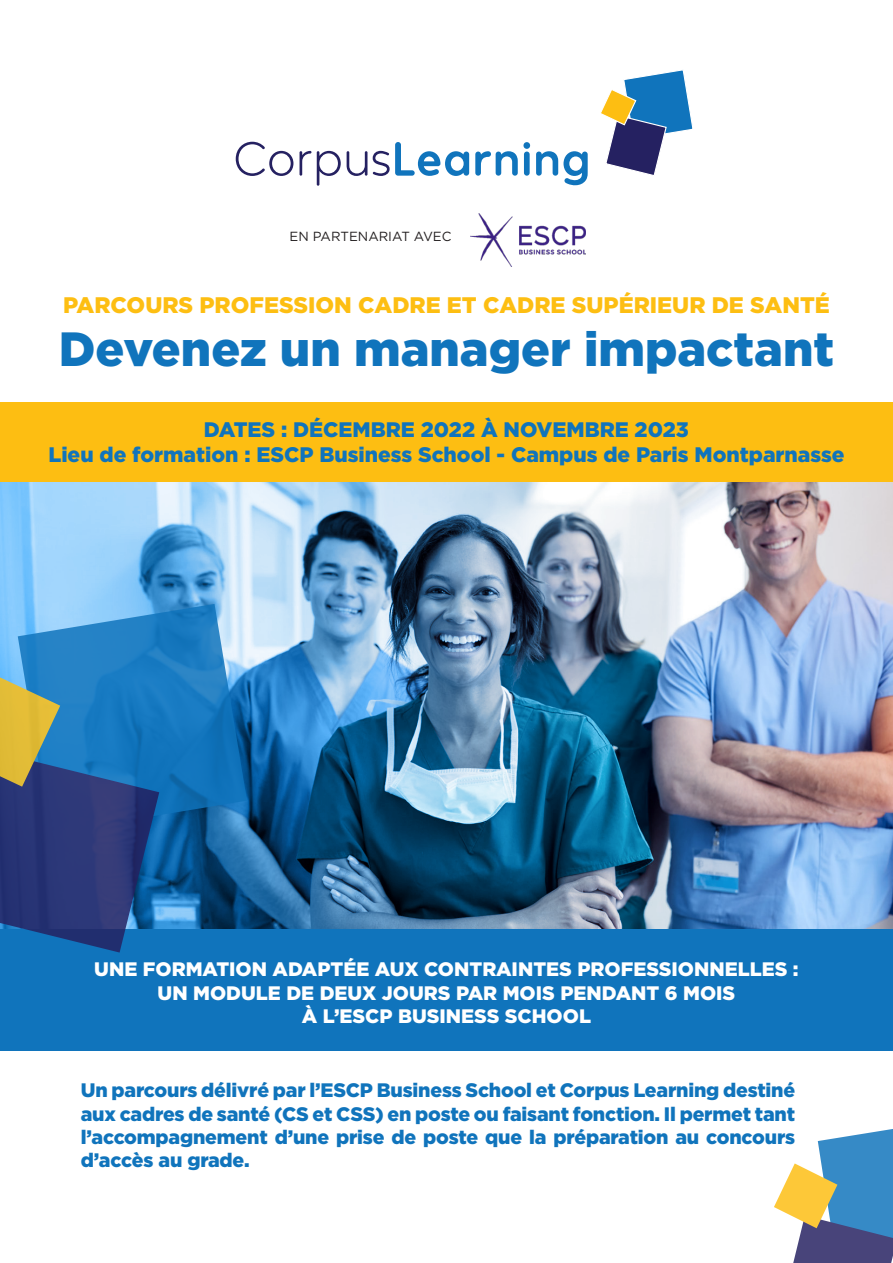
<style>
.page{position:relative;width:893px;height:1263px;background:#fff}
.page>*{position:absolute;margin:0;border:0;box-sizing:border-box;transform-origin:0 0}
.t1{font:900 48px "Gotham";color:#1074bc}
.t2{font:900 22.5px "Gotham";color:#fdbe12}
.t3{font:900 21px "Gotham";color:#1074bc}
.t4{font:900 19.5px/23.4px "Gotham";letter-spacing:-.01em;color:#1074bc;text-align:justify}
.t5{font:900 19.5px/23.4px "Gotham";color:#fff;text-align:center}
.t6{font:13.2px "Gotham";color:#231f20}
.t7{font:700 10.95px "Gotham";letter-spacing:-.02em;color:#1074bc}
</style>
<div class="page">
<div style="left:0;top:928px;width:893px;height:123px;background:#1074bc"></div>
<img style="left:0;top:482px;width:893px;height:446px">
<svg style="left:774px;top:1129px;width:119px;height:134px"></svg>
<svg style="left:18px;top:604px;width:229px;height:229px;background:#3187c6"></svg>
<svg style="left:0;top:668px;width:159px;height:284px;background:#345d8d"></svg>
<div style="left:0;top:402px;width:893px;height:80px;background:#fdbe12"></div>
<svg style="left:236px;top:142px;width:57px;height:34px"></svg>
<svg style="left:300px;top:151px;width:11px;height:25px"></svg>
<svg style="left:317px;top:151px;width:24px;height:35px"></svg>
<svg style="left:347px;top:142px;width:122px;height:34px"></svg>
<svg style="left:475px;top:142px;width:55px;height:34px"></svg>
<svg style="left:536px;top:151px;width:52px;height:34px"></svg>
<svg style="left:601px;top:70px;width:92px;height:105px"></svg>
<img style="left:471px;top:214px;width:115px;height:53px">
<p class="t6" style="left:289px;top:228px;width:163px">EN PARTENARIAT AVEC</p>
<p class="t2" style="left:63px;top:292px;width:768px">PARCOURS PROFESSION CADRE ET CADRE SUPÉRIEUR DE SANTÉ</p>
<p class="t1" style="left:59px;top:321px;width:777px">Devenez un manager impactant</p>
<p class="t3" style="left:204px;top:418px;width:487px">DATES : DÉCEMBRE 2022 À NOVEMBRE 2023</p>
<p class="t3" style="left:48px;top:443px;width:798px">Lieu de formation : ESCP Business School - Campus de Paris Montparnasse</p>
<p class="t7" style="left:238px;top:452px;width:350px">FORMATION ÉLIGIBLE AU CPF • FORMATION ÉLIGIBLE AU CPF•</p>
<p class="t5" style="left:94px;top:957px;width:706px">UNE FORMATION ADAPTÉE AUX CONTRAINTES PROFESSIONNELLES :<br>UN MODULE DE DEUX JOURS PAR MOIS PENDANT 6 MOIS<br>À L’ESCP BUSINESS SCHOOL</p>
<p class="t4" style="left:81px;top:1078px;width:716px">Un parcours délivré par l’ESCP Business School et Corpus Learning destiné aux cadres de santé (CS et CSS) en poste ou faisant fonction. Il permet tant l’accompagnement d’une prise de poste que la préparation au concours d’accès au grade.</p>
</div>
